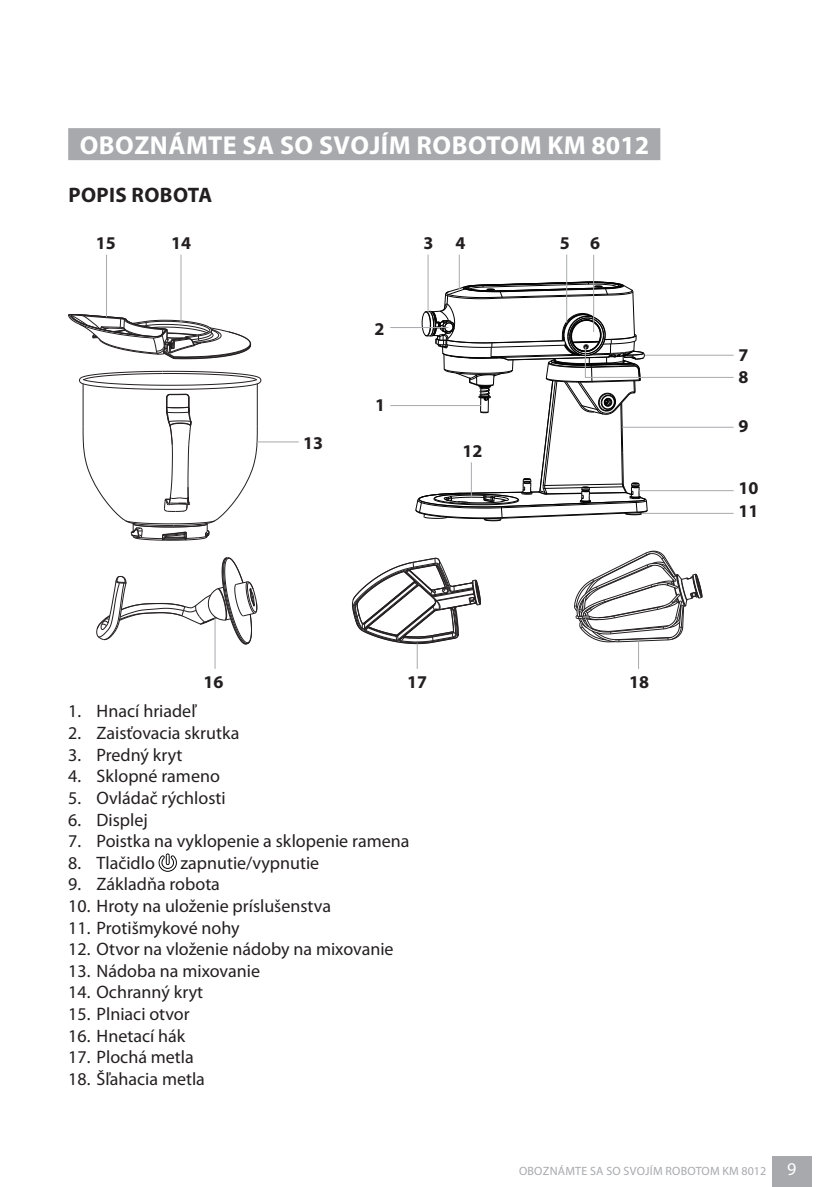
<style>
.page{position:relative;width:840px;height:1187px;background:#fff}
.page>*{position:absolute;margin:0;border:0;box-sizing:border-box;transform-origin:0 0}
.t1{font:700 26px "Myriad Pro";letter-spacing:.02em;color:#fff}
.t2{font:700 21px "Myriad Pro";letter-spacing:.02em;color:#231f20}
.t3{font:18px "Myriad Pro";color:#231f20}
.t4{font:700 18px/22px "Myriad Pro";color:#231f20}
.t5{font:12px "Myriad Pro";letter-spacing:.02em;color:#a8a9ad}
.s1{font-size:18px;color:#fff}
</style>
<div class="page">
<div style="left:771px;top:1155px;width:40px;height:31px;background:#a8a9ad"></div>
<div style="left:68px;top:128px;width:592px;height:32px;background:#a8a9ad"></div>
<svg style="left:68px;top:313px;width:183px;height:47px"></svg>
<svg style="left:79px;top:370px;width:182px;height:171px"></svg>
<svg style="left:96px;top:557px;width:161px;height:87px"></svg>
<hr style="left:106px;top:255px;width:1px;height:62px;background:#a8a9ad">
<hr style="left:180px;top:255px;width:1px;height:68px;background:#a8a9ad">
<hr style="left:256px;top:441px;width:42px;height:1px;background:#a8a9ad">
<hr style="left:214px;top:617px;width:1px;height:51px;background:#a8a9ad">
<svg style="left:351px;top:557px;width:130px;height:111px"></svg>
<svg style="left:574px;top:550px;width:128px;height:118px"></svg>
<hr style="left:390px;top:327px;width:58px;height:1px;background:#a8a9ad">
<hr style="left:390px;top:405px;width:91px;height:1px;background:#a8a9ad">
<svg style="left:415px;top:254px;width:319px;height:268px"></svg>
<hr style="left:639px;top:490px;width:94px;height:1px;background:#a8a9ad">
<hr style="left:641px;top:512px;width:92px;height:1px;background:#a8a9ad">
<hr style="left:470px;top:462px;width:1px;height:35px;background:#a8a9ad">
<svg style="left:158px;top:853px;width:19px;height:18px"></svg>
<h1 class="t1" style="left:80px;top:135px;width:570px">OBOZNÁMTE SA SO SVOJÍM ROBOTOM KM 8012</h1>
<p class="t2" style="left:68px;top:187px;width:145px">POPIS ROBOTA</p>
<p class="t4" style="left:96px;top:233px;width:21px">15</p>
<p class="t4" style="left:171px;top:233px;width:21px">14</p>
<p class="t4" style="left:303px;top:433px;width:21px">13</p>
<p class="t4" style="left:374px;top:319px;width:11px">2</p>
<p class="t4" style="left:375px;top:395px;width:11px">1</p>
<p class="t4" style="left:423px;top:233px;width:43px">3 4</p>
<p class="t4" style="left:559px;top:233px;width:42px">5 6</p>
<p class="t4" style="left:462px;top:441px;width:21px">12</p>
<p class="t4" style="left:203px;top:672px;width:21px">16</p>
<p class="t4" style="left:407px;top:672px;width:21px">17</p>
<p class="t4" style="left:629px;top:672px;width:21px">18</p>
<p class="t3" style="left:68px;top:704px;width:129px">1. Hnací hriadeľ</p>
<p class="t3" style="left:68px;top:726px;width:173px">2. Zaisťovacia skrutka</p>
<p class="t3" style="left:68px;top:747px;width:116px">3. Predný kryt</p>
<p class="t3" style="left:68px;top:769px;width:153px">4. Sklopné rameno</p>
<p class="t3" style="left:68px;top:790px;width:159px">5. Ovládač rýchlosti</p>
<p class="t3" style="left:68px;top:812px;width:81px">6. Displej</p>
<p class="t3" style="left:68px;top:834px;width:342px">7. Poistka na vyklopenie a sklopenie ramena</p>
<p class="t3" style="left:68px;top:855px;width:88px">8. Tlačidlo</p>
<p class="t3" style="left:180px;top:855px;width:140px">zapnutie/vypnutie</p>
<p class="t3" style="left:68px;top:877px;width:153px">9. Základňa robota</p>
<p class="t3" style="left:68px;top:898px;width:264px">10. Hroty na uloženie príslušenstva</p>
<p class="t3" style="left:68px;top:920px;width:173px">11. Protišmykové nohy</p>
<p class="t3" style="left:68px;top:942px;width:327px">12. Otvor na vloženie nádoby na mixovanie</p>
<p class="t3" style="left:68px;top:963px;width:193px">13. Nádoba na mixovanie</p>
<p class="t3" style="left:68px;top:985px;width:136px">14. Ochranný kryt</p>
<p class="t3" style="left:68px;top:1006px;width:123px">15. Plniaci otvor</p>
<p class="t3" style="left:68px;top:1028px;width:119px">16. Hnetací hák</p>
<p class="t3" style="left:68px;top:1050px;width:127px">17. Plochá metla</p>
<p class="t3" style="left:68px;top:1071px;width:138px">18. Šľahacia metla</p>
<p class="t4" style="left:738px;top:345px;width:11px">7<br>8</p>
<p class="t4" style="left:738px;top:416px;width:11px">9</p>
<p class="t4" style="left:738px;top:478px;width:21px;line-height:22.6px">10<br>11</p>
<p class="t5" style="left:518px;top:1165px;width:279px">OBOZNÁMTE SA SO SVOJÍM ROBOTOM KM 8012 <span class="s1">9</span></p>
</div>
